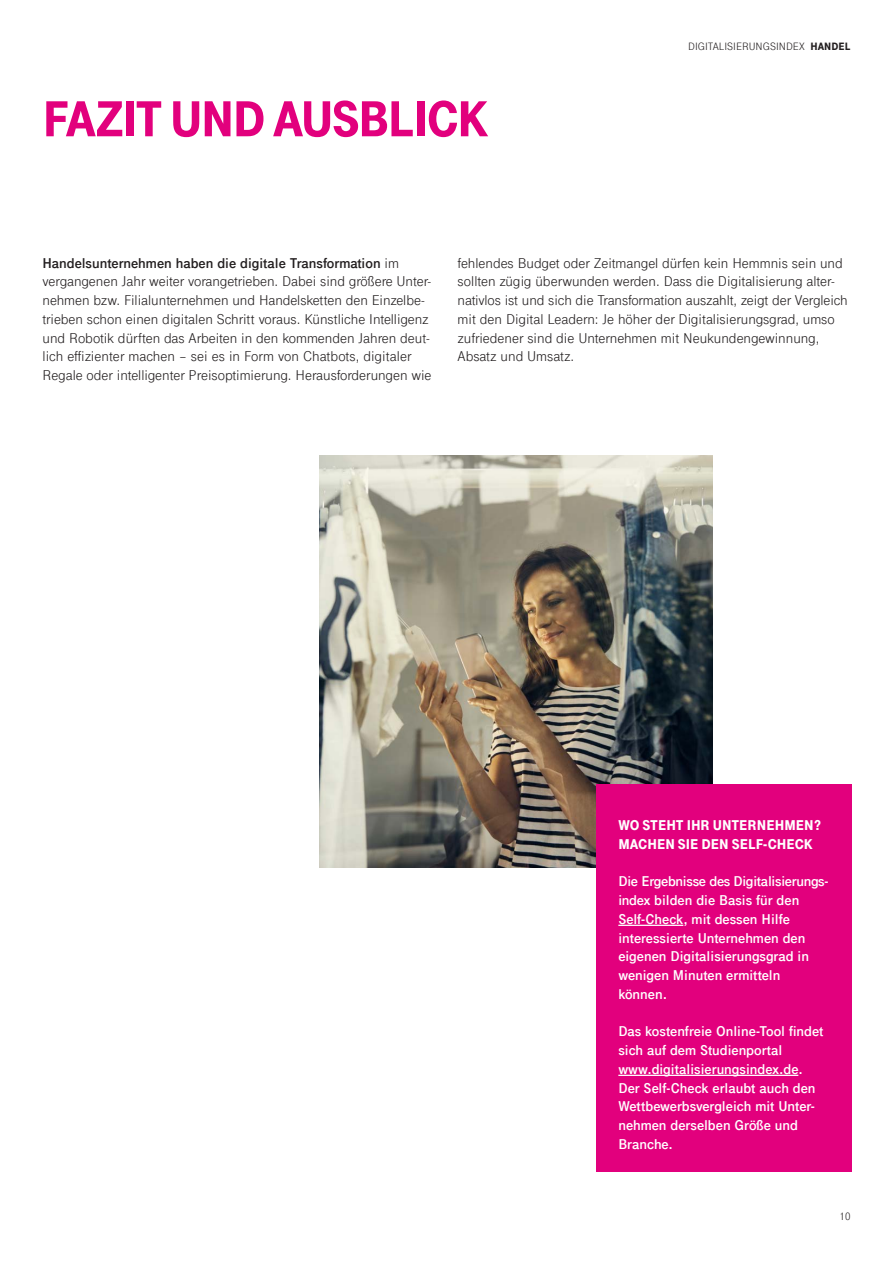
<style>
.page{position:relative;width:893px;height:1263px;background:#fff}
.page>*{position:absolute;margin:0;border:0;box-sizing:border-box;transform-origin:0 0}
.t1{font:900 52.5px "Tele Grotesk Next";letter-spacing:-.03em;color:#e2007d}
.t2{font:15px/18.8px "Tele Grotesk Next";color:#231f20}
.t3{font:700 15px/18.8px "Tele Grotesk Next";color:#fff}
.t4{font:900 15px/18.8px "Tele Grotesk Next";color:#fff}
.t5{font:11.25px "Tele Grotesk Next";color:#231f20}
.s1{font-weight:900}
.s2{font-weight:700}
</style>
<div class="page">
<img style="left:319px;top:455px;width:393px;height:413px">
<div style="left:596px;top:784px;width:255px;height:387px;background:#e2007d"></div>
<hr style="left:618px;top:925px;width:65px;height:1px;background:#fff">
<hr style="left:618px;top:1075px;width:180px;height:1px;background:#fff">
<h1 class="t1" style="left:43px;top:90px;width:448px">FAZIT UND AUSBLICK</h1>
<p class="t5" style="left:688px;top:40px;width:164px">DIGITALISIERUNGSINDEX <span class="s1">HANDEL</span></p>
<p class="t2" style="left:43px;top:253px;width:390px"><span class="s2">Handelsunternehmen haben die digitale Transformation</span> im vergangenen Jahr weiter vorangetrieben. Dabei sind größere Unter&shy;nehmen bzw. Filialunternehmen und Handelsketten den Einzelbe&shy;trieben schon einen digitalen Schritt voraus. Künstliche Intelligenz und Robotik dürften das Arbeiten in den kommenden Jahren deut&shy;lich effizienter machen – sei es in Form von Chatbots, digitaler Regale oder intelligenter Preisoptimierung. Herausforderungen wie</p>
<p class="t2" style="left:458px;top:253px;width:392px">fehlendes Budget oder Zeitmangel dürfen kein Hemmnis sein und sollten zügig überwunden werden. Dass die Digitalisierung alter&shy;nativlos ist und sich die Transformation auszahlt, zeigt der Vergleich mit den Digital Leadern: Je höher der Digitalisierungsgrad, umso zufriedener sind die Unternehmen mit Neukundengewinnung, Absatz und Umsatz.</p>
<p class="t4" style="left:618px;top:816px;width:204px">WO STEHT IHR UNTERNEHMEN?<br>MACHEN SIE DEN SELF-CHECK</p>
<p class="t3" style="left:618px;top:872px;width:211px">Die Ergebnisse des Digitalisierungs&shy;index bilden die Basis für den<br>Self-Check, mit dessen Hilfe interessierte Unternehmen den eigenen Digitalisierungsgrad in wenigen Minuten ermitteln können.</p>
<p class="t3" style="left:618px;top:1022px;width:207px">Das kostenfreie Online-Tool findet sich auf dem Studienportal www.digitalisierungsindex.de.<br>Der Self-Check erlaubt auch den<br>Wettbewerbsvergleich mit Unter&shy;nehmen derselben Größe und<br>Branche.</p>
<p class="t5" style="left:840px;top:1210px;width:12px">10</p>
</div>
